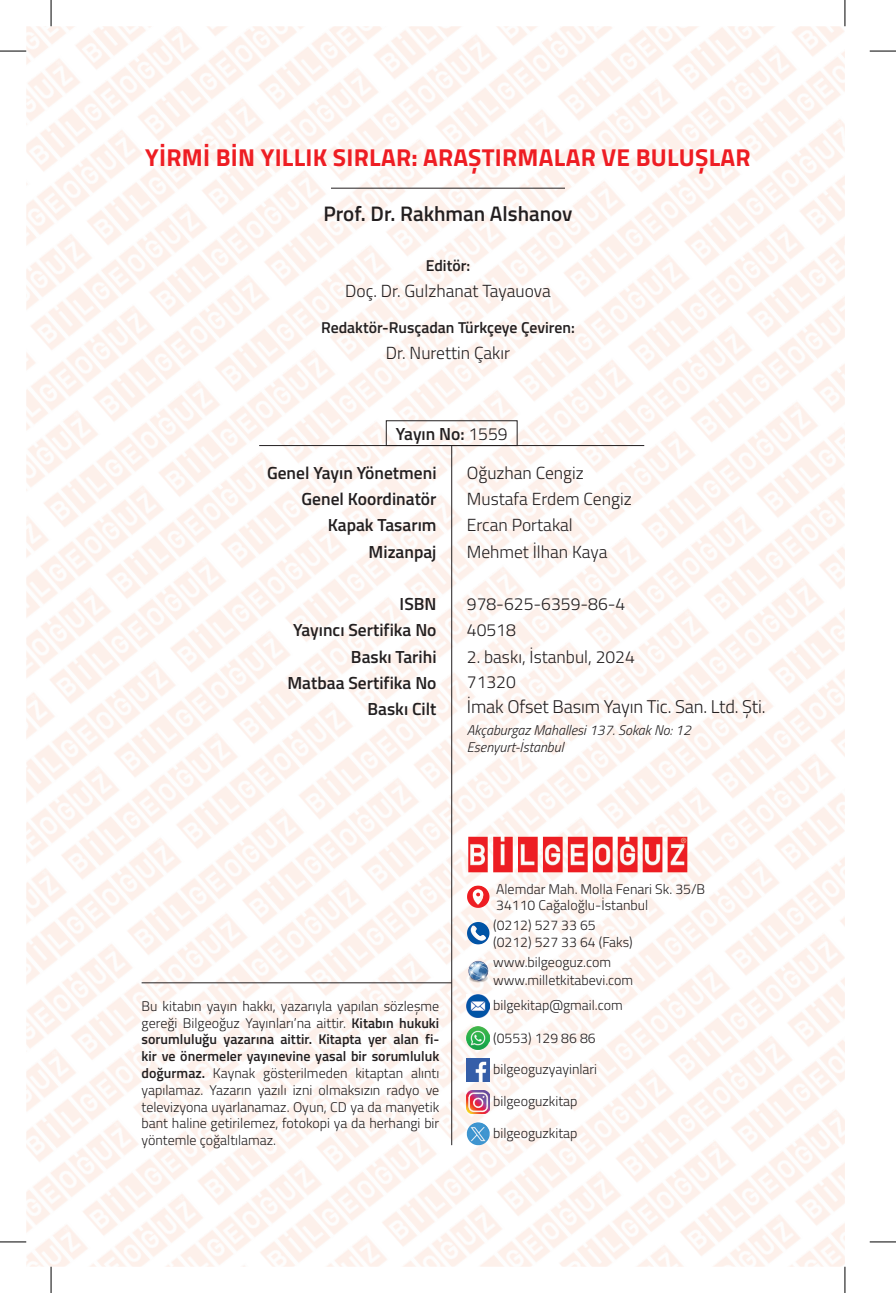
<style>
.page{position:relative;width:896px;height:1293px;background:#fff}
.page>*{position:absolute;margin:0;border:0;box-sizing:border-box;transform-origin:0 0}
.t1{font:700 24.5px "Titillium";letter-spacing:.01em;color:#ee1d23}
.t2{font:600 21px "Titillium";color:#231f20}
.t3{font:300 18.38px "Titillium";letter-spacing:-.01em;color:#231f20}
.t4{font:300 17.5px/26.2px "Titillium";color:#231f20}
.t5{font:600 17.5px/26.2px "Titillium";color:#231f20;text-align:right}
.t6{font:600 15.75px "Titillium";color:#231f20}
.t7{font:300 14px/16.8px "Titillium";color:#231f20}
.t8{font:italic 300 14px/16.8px "Titillium";color:#231f20}
.s1{font-weight:300}
.s2{font-weight:600}
</style>
<div class="page">
<img style="left:26px;top:173px;width:60px;height:58px">
<img style="left:26px;top:26px;width:110px;height:147px">
<img style="left:136px;top:26px;width:121px;height:70px">
<img style="left:206px;top:26px;width:24px;height:12px">
<img style="left:26px;top:231px;width:3px;height:72px">
<img style="left:29px;top:201px;width:119px;height:102px">
<img style="left:86px;top:96px;width:115px;height:151px">
<img style="left:201px;top:65px;width:118px;height:102px">
<img style="left:257px;top:26px;width:115px;height:85px">
<img style="left:26px;top:438px;width:16px;height:45px">
<img style="left:26px;top:303px;width:66px;height:127px">
<img style="left:92px;top:272px;width:122px;height:106px">
<img style="left:148px;top:167px;width:115px;height:151px">
<img style="left:263px;top:137px;width:122px;height:105px">
<img style="left:319px;top:32px;width:115px;height:151px">
<img style="left:434px;top:26px;width:122px;height:81px">
<img style="left:495px;top:26px;width:45px;height:21px">
<img style="left:26px;top:483px;width:79px;height:102px">
<img style="left:42px;top:378px;width:115px;height:151px">
<img style="left:157px;top:347px;width:119px;height:102px">
<img style="left:214px;top:242px;width:115px;height:151px">
<img style="left:329px;top:212px;width:118px;height:102px">
<img style="left:385px;top:107px;width:115px;height:151px">
<img style="left:500px;top:76px;width:119px;height:102px">
<img style="left:556px;top:26px;width:115px;height:96px">
<img style="left:671px;top:26px;width:104px;height:17px">
<img style="left:26px;top:585px;width:22px;height:74px">
<img style="left:48px;top:554px;width:121px;height:105px">
<img style="left:105px;top:449px;width:115px;height:151px">
<img style="left:220px;top:419px;width:120px;height:104px">
<img style="left:276px;top:314px;width:115px;height:151px">
<img style="left:391px;top:283px;width:121px;height:104px">
<img style="left:447px;top:178px;width:115px;height:151px">
<img style="left:562px;top:148px;width:121px;height:104px">
<img style="left:619px;top:43px;width:160px;height:151px">
<img style="left:734px;top:49px;width:111px;height:67px">
<img style="left:790px;top:26px;width:55px;height:32px">
<img style="left:26px;top:805px;width:34px;height:30px">
<img style="left:26px;top:659px;width:87px;height:146px">
<img style="left:113px;top:628px;width:118px;height:102px">
<img style="left:169px;top:523px;width:115px;height:151px">
<img style="left:284px;top:492px;width:119px;height:102px">
<img style="left:340px;top:387px;width:115px;height:151px">
<img style="left:455px;top:357px;width:119px;height:102px">
<img style="left:512px;top:252px;width:115px;height:151px">
<img style="left:627px;top:221px;width:119px;height:102px">
<img style="left:683px;top:116px;width:162px;height:151px">
<img style="left:798px;top:174px;width:47px;height:60px">
<img style="left:26px;top:835px;width:100px;height:106px">
<img style="left:60px;top:730px;width:115px;height:151px">
<img style="left:175px;top:699px;width:122px;height:106px">
<img style="left:231px;top:594px;width:115px;height:151px">
<img style="left:346px;top:564px;width:123px;height:106px">
<img style="left:403px;top:459px;width:115px;height:151px">
<img style="left:518px;top:428px;width:122px;height:106px">
<img style="left:574px;top:323px;width:115px;height:151px">
<img style="left:689px;top:294px;width:153px;height:105px">
<img style="left:746px;top:234px;width:99px;height:105px">
<img style="left:26px;top:941px;width:44px;height:71px">
<img style="left:70px;top:910px;width:119px;height:102px">
<img style="left:126px;top:805px;width:115px;height:151px">
<img style="left:241px;top:775px;width:119px;height:102px">
<img style="left:297px;top:670px;width:115px;height:151px">
<img style="left:412px;top:639px;width:119px;height:102px">
<img style="left:469px;top:534px;width:115px;height:151px">
<img style="left:584px;top:504px;width:119px;height:102px">
<img style="left:640px;top:399px;width:175px;height:151px">
<img style="left:755px;top:422px;width:90px;height:60px">
<img style="left:812px;top:362px;width:33px;height:52px">
<img style="left:26px;top:1163px;width:56px;height:59px">
<img style="left:26px;top:1012px;width:106px;height:151px">
<img style="left:132px;top:982px;width:121px;height:104px">
<img style="left:189px;top:877px;width:114px;height:151px">
<img style="left:303px;top:846px;width:121px;height:104px">
<img style="left:360px;top:741px;width:115px;height:151px">
<img style="left:475px;top:711px;width:121px;height:104px">
<img style="left:531px;top:606px;width:115px;height:151px">
<img style="left:646px;top:575px;width:121px;height:104px">
<img style="left:703px;top:482px;width:142px;height:139px">
<img style="left:818px;top:543px;width:27px;height:48px">
<img style="left:26px;top:1222px;width:61px;height:44px">
<img style="left:87px;top:1237px;width:77px;height:29px">
<img style="left:82px;top:1086px;width:114px;height:151px">
<img style="left:196px;top:1055px;width:119px;height:102px">
<img style="left:253px;top:950px;width:115px;height:151px">
<img style="left:368px;top:920px;width:119px;height:102px">
<img style="left:424px;top:815px;width:115px;height:151px">
<img style="left:539px;top:784px;width:119px;height:102px">
<img style="left:596px;top:679px;width:115px;height:151px">
<img style="left:711px;top:667px;width:134px;height:84px">
<img style="left:767px;top:607px;width:78px;height:88px">
<img style="left:164px;top:1157px;width:95px;height:109px">
<img style="left:259px;top:1127px;width:122px;height:139px">
<img style="left:315px;top:1022px;width:115px;height:151px">
<img style="left:430px;top:991px;width:122px;height:106px">
<img style="left:487px;top:886px;width:115px;height:151px">
<img style="left:602px;top:872px;width:122px;height:89px">
<img style="left:658px;top:751px;width:178px;height:151px">
<img style="left:773px;top:788px;width:72px;height:67px">
<img style="left:829px;top:728px;width:16px;height:30px">
<img style="left:324px;top:1233px;width:63px;height:33px">
<img style="left:404px;top:1248px;width:73px;height:18px">
<img style="left:381px;top:1097px;width:115px;height:151px">
<img style="left:496px;top:1066px;width:119px;height:102px">
<img style="left:552px;top:961px;width:115px;height:151px">
<img style="left:667px;top:931px;width:119px;height:102px">
<img style="left:724px;top:855px;width:121px;height:122px">
<svg style="left:839px;top:915px;width:6px;height:12px"></svg>
<img style="left:477px;top:1168px;width:81px;height:98px">
<img style="left:558px;top:1138px;width:121px;height:128px">
<img style="left:615px;top:1033px;width:134px;height:151px">
<img style="left:730px;top:1036px;width:115px;height:71px">
<img style="left:786px;top:975px;width:59px;height:73px">
<img style="left:634px;top:1242px;width:49px;height:24px">
<img style="left:714px;top:1257px;width:63px;height:9px">
<img style="left:679px;top:1107px;width:166px;height:150px">
<img style="left:794px;top:1160px;width:51px;height:61px">
<img style="left:787px;top:1221px;width:58px;height:45px">
<hr style="left:331px;top:188px;width:234px;height:1px;background:#231f20">
<img style="left:468px;top:836px;width:219px;height:36px">
<img style="left:467px;top:1058px;width:23px;height:23px">
<img style="left:467px;top:1026px;width:23px;height:23px">
<img style="left:467px;top:994px;width:23px;height:23px">
<img style="left:467px;top:922px;width:14px;height:22px">
<img style="left:467px;top:885px;width:17px;height:23px">
<img style="left:467px;top:1090px;width:23px;height:23px">
<img style="left:467px;top:1122px;width:9px;height:21px">
<img style="left:467px;top:959px;width:23px;height:23px">
<hr style="left:451px;top:445px;width:1px;height:700px;background:#231f20">
<hr style="left:142px;top:982px;width:310px;height:1px;background:#231f20">
<hr style="left:259px;top:445px;width:385px;height:1px;background:#231f20">
<div style="left:386px;top:420px;width:131px;height:26px;border:1px solid #231f20"></div>
<svg style="left:0;top:51px;width:26px;height:1px"></svg>
<svg style="left:870px;top:51px;width:26px;height:1px"></svg>
<svg style="left:0;top:1241px;width:26px;height:1px"></svg>
<svg style="left:870px;top:1241px;width:26px;height:1px"></svg>
<svg style="left:51px;top:0;width:1px;height:26px"></svg>
<svg style="left:51px;top:1266px;width:1px;height:27px"></svg>
<svg style="left:844px;top:0;width:1px;height:26px"></svg>
<svg style="left:844px;top:1266px;width:1px;height:27px"></svg>
<h1 class="t1" style="left:145px;top:139px;width:607px">YİRMİ BİN YILLIK SIRLAR: ARAŞTIRMALAR VE BULUŞLAR</h1>
<h2 class="t2" style="left:323px;top:198px;width:251px">Prof. Dr. Rakhman Alshanov</h2>
<p class="t6" style="left:426px;top:253px;width:46px">Editör:</p>
<p class="t4" style="left:345px;top:277px;width:207px">Doç. Dr. Gulzhanat Tayauova</p>
<p class="t6" style="left:321px;top:316px;width:255px">Redaktör-Rusçadan Türkçeye Çeviren:</p>
<p class="t4" style="left:386px;top:339px;width:126px">Dr. Nurettin Çakır</p>
<p class="t5" style="left:396px;top:420px;width:113px">Yayın No: <span class="s1">1559</span></p>
<p class="t5" style="left:267px;top:459px;width:171px">Genel Yayın Yönetmeni<br>Genel Koordinatör<br>Kapak Tasarım<br>Mizanpaj</p>
<p class="t5" style="left:287px;top:590px;width:151px">ISBN<br>Yayıncı Sertifika No<br>Baskı Tarihi<br>Matbaa Sertifika No<br>Baskı Cilt</p>
<p class="t4" style="left:467px;top:459px;width:166px">Oğuzhan Cengiz<br>Mustafa Erdem Cengiz<br>Ercan Portakal<br>Mehmet İlhan Kaya</p>
<p class="t4" style="left:467px;top:590px;width:160px">978-625-6359-86-4<br>40518</p>
<p class="t4" style="left:467px;top:643px;width:170px;line-height:24.8px">2. baskı, İstanbul, 2024<br>71320</p>
<h3 class="t3" style="left:467px;top:693px;width:300px">İmak Ofset Basım Yayın Tic. San. Ltd. Şti.</h3>
<p class="t8" style="left:467px;top:721px;width:225px">Akçaburgaz Mahallesi 137. Sokak No: 12<br>Esenyurt-İstanbul</p>
<p class="t7" style="left:142px;top:996px;width:299px;text-align:justify">Bu kitabın yayın hakkı, yazarıyla yapılan sözleşme gereği Bilgeoğuz Yayınları’na aittir. <span class="s2">Kitabın hukuki sorumluluğu yazarına aittir. Kitapta yer alan fi&shy;kir ve önermeler yayınevine yasal bir sorumluluk doğurmaz.</span> Kaynak gösterilmeden kitaptan alıntı yapılamaz. Yazarın yazılı izni olmaksızın radyo ve televizyona uyarlanamaz. Oyun, CD ya da manyetik bant haline getirilemez, fotokopi ya da herhangi bir yöntemle çoğaltılamaz.</p>
<p class="t7" style="left:496px;top:879px;width:211px">Alemdar Mah. Molla Fenari Sk. 35/B<br>34110 Cağaloğlu-İstanbul</p>
<p class="t7" style="left:493px;top:916px;width:141px">(0212) 527 33 65 (0212) 527 33 64 (Faks)</p>
<p class="t7" style="left:493px;top:951px;width:142px;line-height:18.6px">www.bilgeoguz.com www.milletkitabevi.com</p>
<p class="t7" style="left:493px;top:996px;width:131px">bilgekitap@gmail.com</p>
<p class="t7" style="left:493px;top:1029px;width:104px">(0553) 129 86 86</p>
<p class="t7" style="left:493px;top:1060px;width:106px">bilgeoguzyayinlari</p>
<p class="t7" style="left:493px;top:1092px;width:86px">bilgeoguzkitap</p>
<p class="t7" style="left:493px;top:1124px;width:86px">bilgeoguzkitap</p>
</div>
